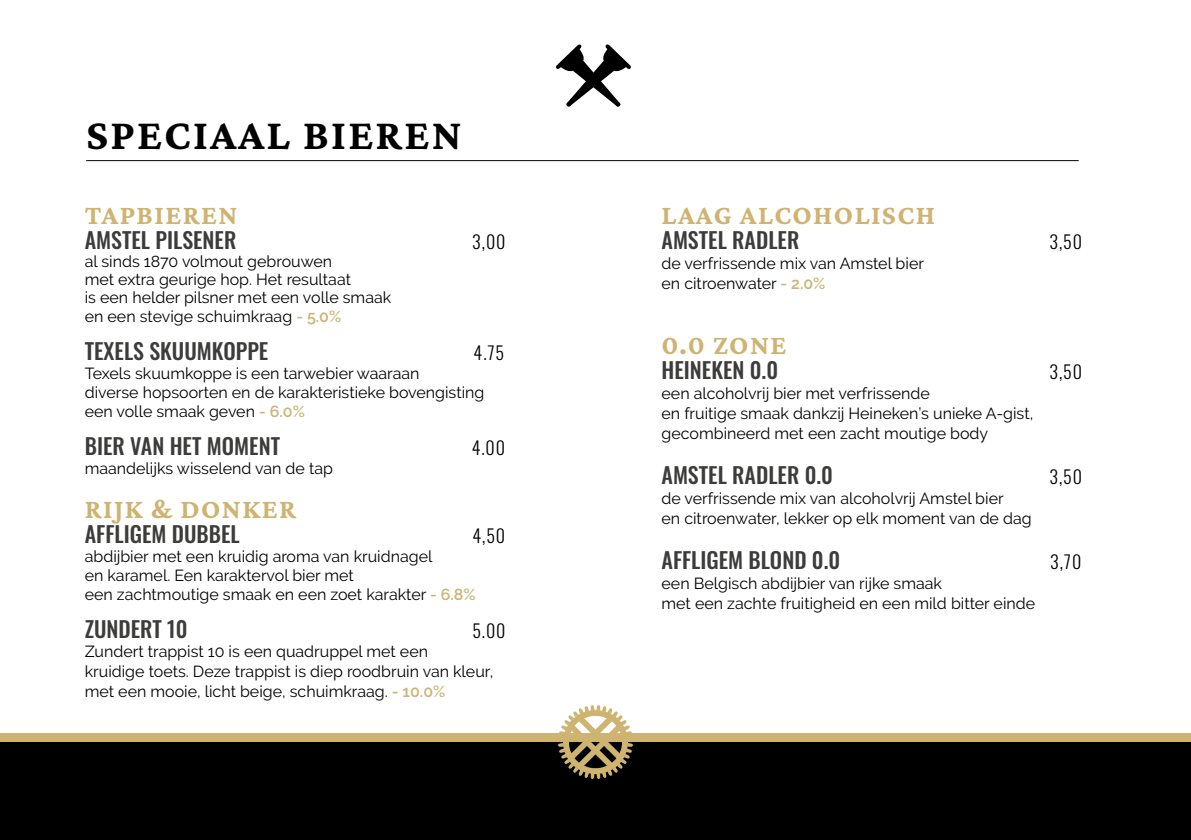
<style>
.page{position:relative;width:1191px;height:840px;background:#fff}
.page>*{position:absolute;margin:0;border:0;box-sizing:border-box;transform-origin:0 0}
.t1{font:700 44px "Crimson Pro";letter-spacing:.05em;color:#000}
.t2{font:700 28px "Crimson Pro";letter-spacing:.05em;color:#ceb371}
.t3{font:500 22px "Oswald";color:#3c3c3b}
.t4{font:300 18px "Oswald";letter-spacing:.05em;color:#000}
.t5{font:16px/20px "Raleway";color:#000}
.s1{font-weight:600;color:#ceb371}
</style>
<div class="page">
<div style="left:0;top:741px;width:1191px;height:98px;background:#000"></div>
<div style="left:0;top:733px;width:1191px;height:8px;background:#ceb371"></div>
<hr style="left:86px;top:160px;width:992px;height:1px;background:#000">
<svg style="left:556px;top:44px;width:75px;height:63px"></svg>
<svg style="left:558px;top:705px;width:75px;height:73px"></svg>
<h1 class="t1" style="left:86px;top:112px;width:377px">SPECIAAL BIEREN</h1>
<h2 class="t2" style="left:85px;top:200px;width:154px">TAPBIEREN</h2>
<h3 class="t3" style="left:85px;top:225px;width:153px">AMSTEL PILSENER</h3>
<p class="t4" style="left:472px;top:234px;width:35px">3,00</p>
<p class="t5" style="left:85px;top:253px;width:308px;line-height:18.4px">al sinds 1870 volmout gebrouwen<br>met extra geurige hop. Het resultaat<br>is een helder pilsner met een volle smaak en een stevige schuimkraag <span class="s1">- 5.0%</span></p>
<h3 class="t3" style="left:85px;top:336px;width:185px">TEXELS SKUUMKOPPE</h3>
<p class="t4" style="left:473px;top:345px;width:32px">4.75</p>
<p class="t5" style="left:85px;top:363px;width:401px;line-height:19px">Texels skuumkoppe is een tarwebier waaraan<br>diverse hopsoorten en de karakteristieke bovengisting een volle smaak geven <span class="s1">- 6.0%</span></p>
<h3 class="t3" style="left:85px;top:431px;width:197px">BIER VAN HET MOMENT</h3>
<p class="t4" style="left:472px;top:440px;width:35px">4.00</p>
<p class="t5" style="left:85px;top:458px;width:250px">maandelijks wisselend van de tap</p>
<h2 class="t2" style="left:85px;top:494px;width:213px">RIJK &amp; DONKER</h2>
<h3 class="t3" style="left:85px;top:519px;width:156px">AFFLIGEM DUBBEL</h3>
<p class="t4" style="left:472px;top:528px;width:34px">4,50</p>
<p class="t5" style="left:85px;top:546px;width:392px;line-height:19px">abdijbier met een kruidig aroma van kruidnagel<br>en karamel. Een karaktervol bier met<br>een zachtmoutige smaak en een zoet karakter <span class="s1">- 6.8%</span></p>
<h3 class="t3" style="left:85px;top:614px;width:104px">ZUNDERT 10</h3>
<p class="t4" style="left:472px;top:623px;width:35px">5.00</p>
<p class="t5" style="left:85px;top:642px;width:410px">Zundert trappist 10 is een quadruppel met een<br>kruidige toets. Deze trappist is diep roodbruin van kleur, met een mooie, licht beige, schuimkraag. <span class="s1">- 10.0%</span></p>
<h2 class="t2" style="left:661px;top:200px;width:275px">LAAG ALCOHOLISCH</h2>
<h3 class="t3" style="left:661px;top:225px;width:139px">AMSTEL RADLER</h3>
<p class="t4" style="left:1049px;top:234px;width:34px">3,50</p>
<p class="t5" style="left:661px;top:254px;width:264px">de verfrissende mix van Amstel bier en citroenwater <span class="s1">- 2.0%</span></p>
<h2 class="t2" style="left:661px;top:330px;width:126px">0.0 ZONE</h2>
<h3 class="t3" style="left:661px;top:355px;width:118px">HEINEKEN 0.0</h3>
<p class="t4" style="left:1049px;top:364px;width:34px">3,50</p>
<p class="t5" style="left:661px;top:384px;width:373px">een alcoholvrij bier met verfrissende<br>en fruitige smaak dankzij Heineken’s unieke A-gist, gecombineerd met een zacht moutige body</p>
<h3 class="t3" style="left:661px;top:460px;width:173px">AMSTEL RADLER 0.0</h3>
<p class="t4" style="left:1049px;top:469px;width:34px">3,50</p>
<p class="t5" style="left:661px;top:489px;width:371px">de verfrissende mix van alcoholvrij Amstel bier<br>en citroenwater, lekker op elk moment van de dag</p>
<h3 class="t3" style="left:661px;top:545px;width:180px">AFFLIGEM BLOND 0.0</h3>
<p class="t4" style="left:1050px;top:554px;width:33px">3,70</p>
<p class="t5" style="left:661px;top:573px;width:375px">een Belgisch abdijbier van rijke smaak<br>met een zachte fruitigheid en een mild bitter einde</p>
</div>
